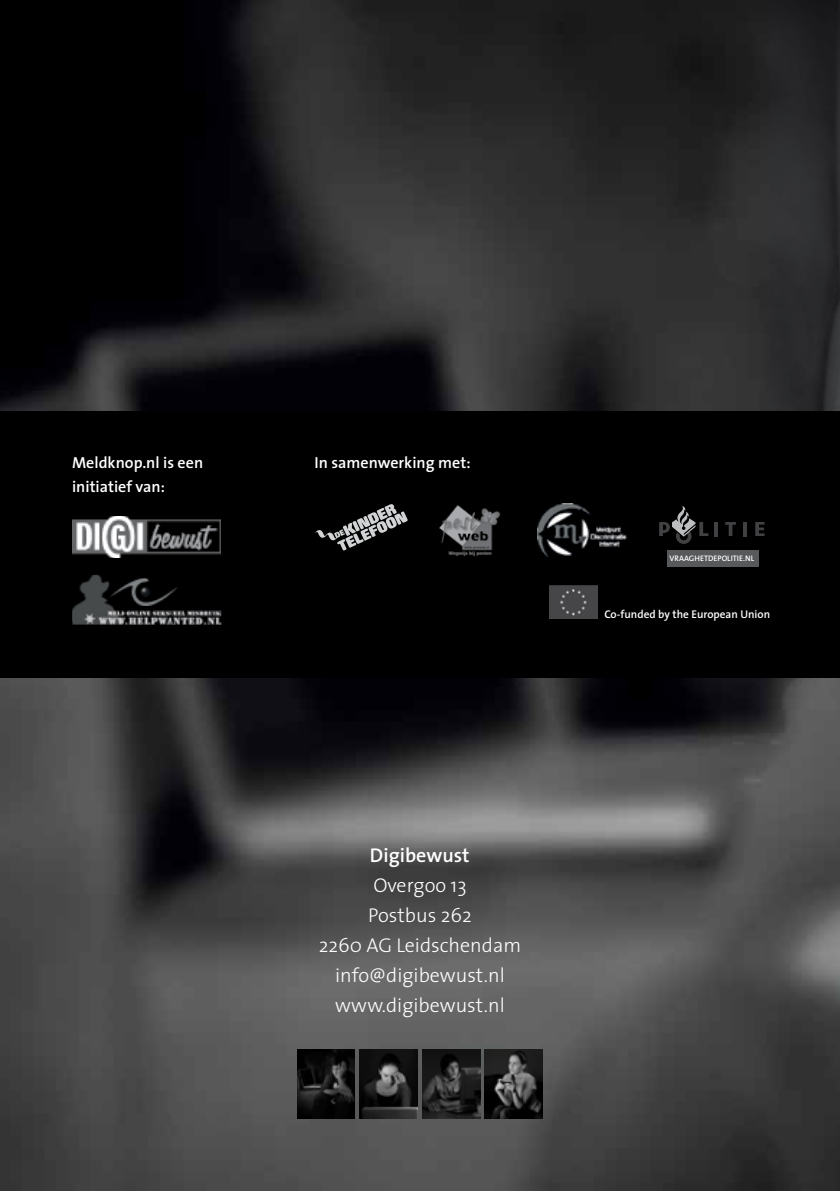
<style>
.page{position:relative;width:840px;height:1191px;background:#fff}
.page>*{position:absolute;margin:0;border:0;box-sizing:border-box;transform-origin:0 0}
.t1{font:300 20px/30px "The Sans";color:#fff;text-align:center}
.t2{font:600 20px "The Sans";color:#fff}
.t3{font:600 16px/24px "The Sans";color:#fff}
.t4{font:600 11.2px "The Sans";color:#fff}
.t5{font:600 8px "The Sans";color:#fff}
</style>
<div class="page">
<img style="left:0;top:0;width:839px;height:1191px">
<img style="left:297px;top:1049px;width:57px;height:70px">
<img style="left:359px;top:1049px;width:58px;height:70px">
<img style="left:422px;top:1049px;width:58px;height:70px">
<img style="left:484px;top:1049px;width:58px;height:70px">
<div style="left:0;top:411px;width:839px;height:267px;background:#000"></div>
<img style="left:72px;top:516px;width:148px;height:41px">
<img style="left:537px;top:503px;width:90px;height:54px">
<svg style="left:755px;top:522px;width:9px;height:14px"></svg>
<svg style="left:743px;top:522px;width:3px;height:14px"></svg>
<svg style="left:725px;top:522px;width:10px;height:14px"></svg>
<hr style="left:714px;top:522px;width:4px;height:14px;background:#414042">
<svg style="left:659px;top:506px;width:49px;height:38px"></svg>
<img style="left:439px;top:505px;width:61px;height:51px">
<svg style="left:315px;top:504px;width:93px;height:47px"></svg>
<img style="left:549px;top:586px;width:48px;height:33px">
<div style="left:666px;top:550px;width:92px;height:16px;background:#58595b"></div>
<img style="left:72px;top:575px;width:149px;height:49px">
<img style="left:110px;top:578px;width:67px;height:28px">
<p class="t3" style="left:72px;top:450px;width:132px">Meldknop.nl is een initiatief van:</p>
<p class="t3" style="left:314px;top:450px;width:157px">In samenwerking met:</p>
<p class="t5" style="left:669px;top:551px;width:86px">VRAAGHETDEPOLITIE.NL</p>
<p class="t4" style="left:604px;top:604px;width:167px">Co-funded by the European Union</p>
<p class="t2" style="left:370px;top:838px;width:101px">Digibewust</p>
<p class="t1" style="left:318px;top:869px;width:204px">Overgoo 13<br>Postbus 262<br>2260 AG Leidschendam info@digibewust.nl www.digibewust.nl</p>
</div>
